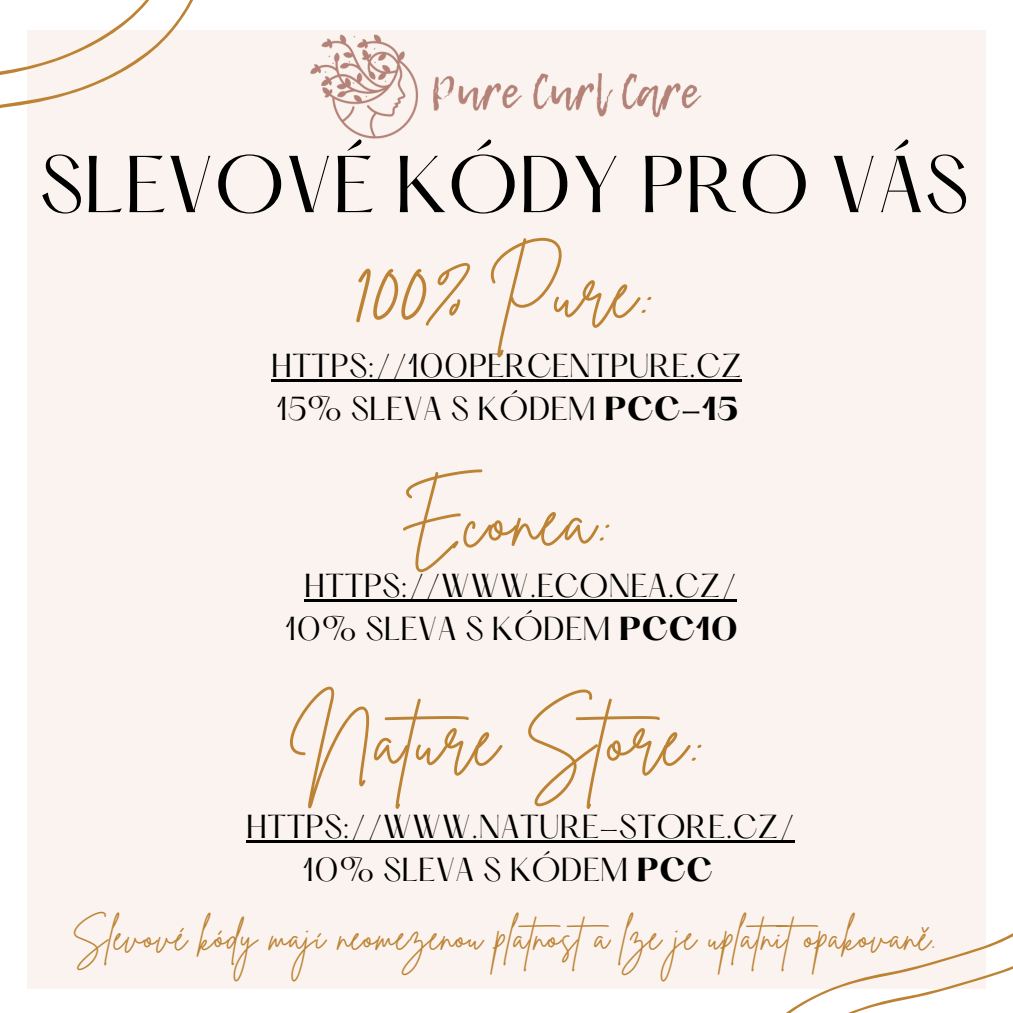
<style>
.page{position:relative;width:1013px;height:1013px;background:#fff}
.page>*{position:absolute;margin:0;border:0;box-sizing:border-box;transform-origin:0 0}
.t1{font:86.25px "Brittany Signature";color:#bd8334}
.t2{font:75px "Brittany Signature";letter-spacing:.02em;color:#bd8334}
.t3{font:70.38px "Hatton";color:#000}
.t4{font:37.5px "Brittany Signature";letter-spacing:.02em;color:#bd8334}
.t5{font:29.12px "Hatton";color:#000}
.s1{font-weight:700}
</style>
<div class="page">
<div style="left:27px;top:31px;width:958px;height:958px;background:#faf3ef"></div>
<img style="left:286px;top:30px;width:440px;height:109px">
<svg style="left:0;top:0;width:227px;height:108px"></svg>
<svg style="left:713px;top:720px;width:299px;height:292px"></svg>
<hr style="left:246px;top:840px;width:549px;height:2px;background:#000">
<hr style="left:304px;top:599px;width:433px;height:3px;background:#000">
<hr style="left:271px;top:378px;width:470px;height:3px;background:#000">
<p class="t3" style="left:39px;top:152px;width:930px">SLEVOVÉ KÓDY PRO VÁS</p>
<p class="t2" style="left:487px;top:243px;width:169px">Pure:</p>
<p class="t1" style="left:354px;top:235px;width:122px">100%</p>
<h3 class="t5" style="left:271px;top:352px;width:472px">HTTPS://100PERCENTPURE.CZ</h3>
<p class="t5" style="left:276px;top:395px;width:463px">15% SLEVA S KÓDEM <span class="s1">PCC-15</span></p>
<p class="t2" style="left:400px;top:470px;width:214px">Econea:</p>
<h3 class="t5" style="left:304px;top:572px;width:434px">HTTPS://WWW.ECONEA.CZ/</h3>
<p class="t5" style="left:285px;top:615px;width:454px">10% SLEVA S KÓDEM <span class="s1">PCC10</span></p>
<h1 class="t2" style="left:290px;top:690px;width:416px">Nature Store:</h1>
<h3 class="t5" style="left:246px;top:813px;width:550px">HTTPS://WWW.NATURE-STORE.CZ/</h3>
<p class="t5" style="left:303px;top:856px;width:411px">10% SLEVA S KÓDEM <span class="s1">PCC</span></p>
<p class="t4" style="left:72px;top:912px;width:865px">Slevové kódy mají neomezenou platnosta lze je uplatnitopakovaně.</p>
</div>
